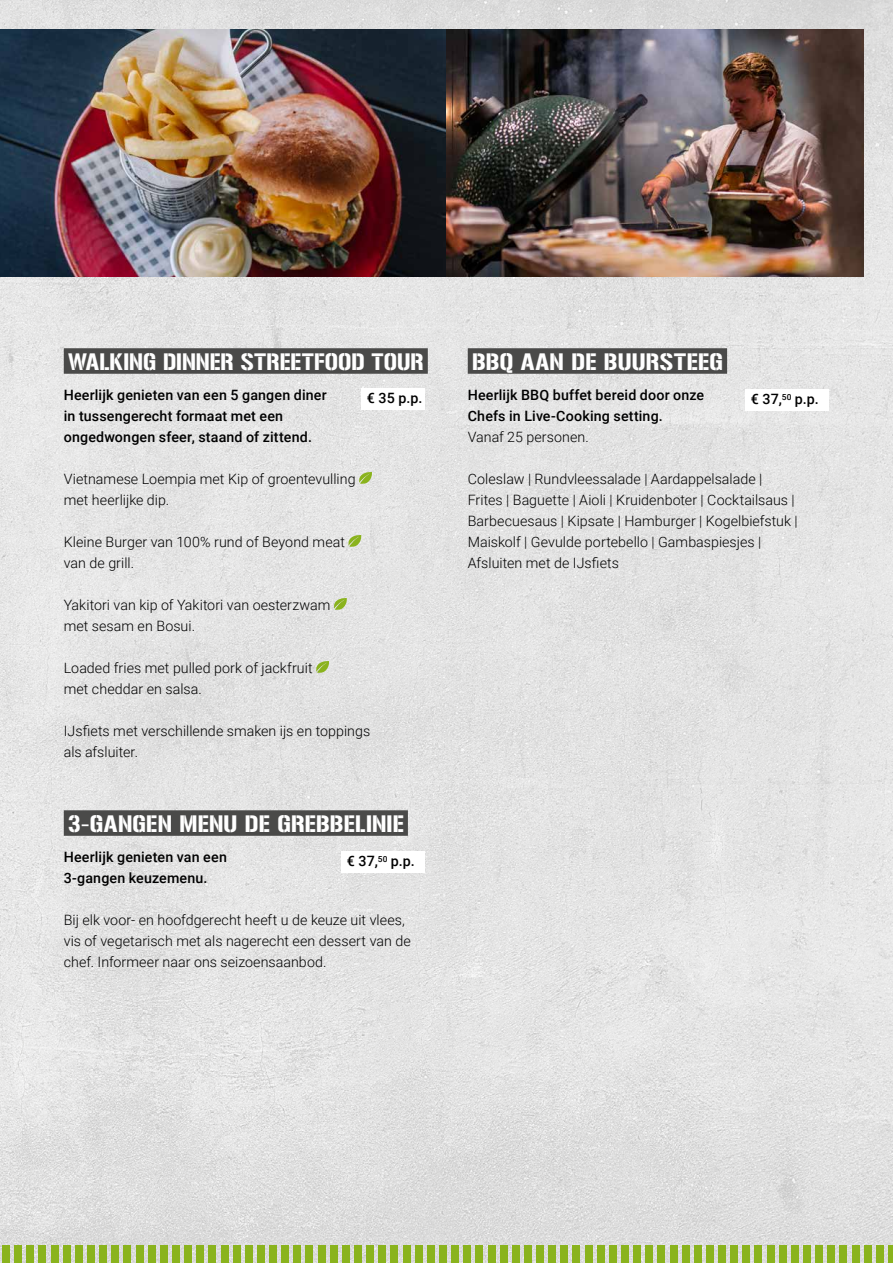
<style>
.page{position:relative;width:893px;height:1263px;background:#fff}
.page>*{position:absolute;margin:0;border:0;box-sizing:border-box;transform-origin:0 0}
.t1{font:21px "Gunplay";letter-spacing:.01em;color:#fff}
.t2{font:300 14.25px/21px "Roboto";letter-spacing:.005em;color:#000}
.t3{font:500 14.25px/21px "Roboto";letter-spacing:.01em;color:#000}
</style>
<div class="page">
<img style="left:0;top:0;width:893px;height:1263px">
<div style="left:3px;top:1246px;width:7px;height:17px;background:#8ab31d"></div>
<div style="left:15px;top:1246px;width:7px;height:17px;background:#8ab31d"></div>
<div style="left:27px;top:1246px;width:7px;height:17px;background:#8ab31d"></div>
<div style="left:39px;top:1246px;width:7px;height:17px;background:#8ab31d"></div>
<div style="left:51px;top:1246px;width:7px;height:17px;background:#8ab31d"></div>
<div style="left:63px;top:1246px;width:7px;height:17px;background:#8ab31d"></div>
<div style="left:75px;top:1246px;width:7px;height:17px;background:#8ab31d"></div>
<div style="left:87px;top:1246px;width:8px;height:17px;background:#8ab31d"></div>
<div style="left:100px;top:1246px;width:7px;height:17px;background:#8ab31d"></div>
<div style="left:112px;top:1246px;width:7px;height:17px;background:#8ab31d"></div>
<div style="left:124px;top:1246px;width:7px;height:17px;background:#8ab31d"></div>
<div style="left:136px;top:1246px;width:7px;height:17px;background:#8ab31d"></div>
<div style="left:148px;top:1246px;width:7px;height:17px;background:#8ab31d"></div>
<div style="left:160px;top:1246px;width:7px;height:17px;background:#8ab31d"></div>
<div style="left:172px;top:1246px;width:7px;height:17px;background:#8ab31d"></div>
<div style="left:185px;top:1246px;width:7px;height:17px;background:#8ab31d"></div>
<div style="left:197px;top:1246px;width:7px;height:17px;background:#8ab31d"></div>
<div style="left:209px;top:1246px;width:7px;height:17px;background:#8ab31d"></div>
<div style="left:221px;top:1246px;width:7px;height:17px;background:#8ab31d"></div>
<div style="left:233px;top:1246px;width:7px;height:17px;background:#8ab31d"></div>
<div style="left:245px;top:1246px;width:7px;height:17px;background:#8ab31d"></div>
<div style="left:257px;top:1246px;width:7px;height:17px;background:#8ab31d"></div>
<div style="left:270px;top:1246px;width:7px;height:17px;background:#8ab31d"></div>
<div style="left:282px;top:1246px;width:7px;height:17px;background:#8ab31d"></div>
<div style="left:294px;top:1246px;width:7px;height:17px;background:#8ab31d"></div>
<div style="left:306px;top:1246px;width:7px;height:17px;background:#8ab31d"></div>
<div style="left:318px;top:1246px;width:7px;height:17px;background:#8ab31d"></div>
<div style="left:330px;top:1246px;width:7px;height:17px;background:#8ab31d"></div>
<div style="left:342px;top:1246px;width:7px;height:17px;background:#8ab31d"></div>
<div style="left:354px;top:1246px;width:7px;height:17px;background:#8ab31d"></div>
<div style="left:367px;top:1246px;width:7px;height:17px;background:#8ab31d"></div>
<div style="left:379px;top:1246px;width:7px;height:17px;background:#8ab31d"></div>
<div style="left:391px;top:1246px;width:7px;height:17px;background:#8ab31d"></div>
<div style="left:403px;top:1246px;width:7px;height:17px;background:#8ab31d"></div>
<div style="left:415px;top:1246px;width:7px;height:17px;background:#8ab31d"></div>
<div style="left:427px;top:1246px;width:7px;height:17px;background:#8ab31d"></div>
<div style="left:439px;top:1246px;width:7px;height:17px;background:#8ab31d"></div>
<div style="left:452px;top:1246px;width:7px;height:17px;background:#8ab31d"></div>
<div style="left:464px;top:1246px;width:7px;height:17px;background:#8ab31d"></div>
<div style="left:476px;top:1246px;width:7px;height:17px;background:#8ab31d"></div>
<div style="left:488px;top:1246px;width:7px;height:17px;background:#8ab31d"></div>
<div style="left:500px;top:1246px;width:7px;height:17px;background:#8ab31d"></div>
<div style="left:512px;top:1246px;width:7px;height:17px;background:#8ab31d"></div>
<div style="left:524px;top:1246px;width:7px;height:17px;background:#8ab31d"></div>
<div style="left:536px;top:1246px;width:8px;height:17px;background:#8ab31d"></div>
<div style="left:549px;top:1246px;width:7px;height:17px;background:#8ab31d"></div>
<div style="left:561px;top:1246px;width:7px;height:17px;background:#8ab31d"></div>
<div style="left:573px;top:1246px;width:7px;height:17px;background:#8ab31d"></div>
<div style="left:585px;top:1246px;width:7px;height:17px;background:#8ab31d"></div>
<div style="left:597px;top:1246px;width:7px;height:17px;background:#8ab31d"></div>
<div style="left:609px;top:1246px;width:7px;height:17px;background:#8ab31d"></div>
<div style="left:621px;top:1246px;width:7px;height:17px;background:#8ab31d"></div>
<div style="left:634px;top:1246px;width:7px;height:17px;background:#8ab31d"></div>
<div style="left:646px;top:1246px;width:7px;height:17px;background:#8ab31d"></div>
<div style="left:658px;top:1246px;width:7px;height:17px;background:#8ab31d"></div>
<div style="left:670px;top:1246px;width:7px;height:17px;background:#8ab31d"></div>
<div style="left:682px;top:1246px;width:7px;height:17px;background:#8ab31d"></div>
<div style="left:694px;top:1246px;width:7px;height:17px;background:#8ab31d"></div>
<div style="left:706px;top:1246px;width:7px;height:17px;background:#8ab31d"></div>
<div style="left:719px;top:1246px;width:7px;height:17px;background:#8ab31d"></div>
<div style="left:731px;top:1246px;width:7px;height:17px;background:#8ab31d"></div>
<div style="left:743px;top:1246px;width:7px;height:17px;background:#8ab31d"></div>
<div style="left:755px;top:1246px;width:7px;height:17px;background:#8ab31d"></div>
<div style="left:767px;top:1246px;width:7px;height:17px;background:#8ab31d"></div>
<div style="left:779px;top:1246px;width:7px;height:17px;background:#8ab31d"></div>
<div style="left:791px;top:1246px;width:7px;height:17px;background:#8ab31d"></div>
<div style="left:803px;top:1246px;width:7px;height:17px;background:#8ab31d"></div>
<div style="left:816px;top:1246px;width:7px;height:17px;background:#8ab31d"></div>
<div style="left:828px;top:1246px;width:7px;height:17px;background:#8ab31d"></div>
<div style="left:840px;top:1246px;width:7px;height:17px;background:#8ab31d"></div>
<div style="left:852px;top:1246px;width:7px;height:17px;background:#8ab31d"></div>
<div style="left:864px;top:1246px;width:7px;height:17px;background:#8ab31d"></div>
<div style="left:876px;top:1246px;width:7px;height:17px;background:#8ab31d"></div>
<div style="left:888px;top:1246px;width:5px;height:17px;background:#8ab31d"></div>
<img style="left:1px;top:30px;width:862px;height:246px">
<img style="left:0;top:30px;width:1px;height:246px">
<div style="left:64px;top:348px;width:364px;height:26px;background:#4a4a49"></div>
<div style="left:64px;top:810px;width:344px;height:26px;background:#4a4a49"></div>
<svg style="left:358px;top:471px;width:14px;height:15px"></svg>
<svg style="left:347px;top:534px;width:15px;height:15px"></svg>
<svg style="left:333px;top:597px;width:14px;height:15px"></svg>
<svg style="left:315px;top:660px;width:14px;height:15px"></svg>
<div style="left:468px;top:348px;width:259px;height:26px;background:#4a4a49"></div>
<div style="left:361px;top:388px;width:64px;height:21px;background:#fff"></div>
<div style="left:745px;top:389px;width:84px;height:21px;background:#fff"></div>
<div style="left:341px;top:851px;width:84px;height:21px;background:#fff"></div>
<h1 class="t1" style="left:68px;top:349px;width:357px">WALKING DINNER STREETFOOD TOUR</h1>
<p class="t3" style="left:64px;top:384px;width:265px">Heerlijk genieten van een 5 gangen diner in tussengerecht formaat met een ongedwongen sfeer, staand of zittend.</p>
<p class="t2" style="left:64px;top:468px;width:293px">Vietnamese Loempia met Kip of groentevulling met heerlijke dip.</p>
<p class="t2" style="left:64px;top:531px;width:283px">Kleine Burger van 100% rund of Beyond meat van de grill.</p>
<p class="t2" style="left:64px;top:594px;width:268px">Yakitori van kip of Yakitori van oesterzwam met sesam en Bosui.</p>
<p class="t2" style="left:64px;top:657px;width:250px">Loaded fries met pulled pork of jackfruit met cheddar en salsa.</p>
<p class="t2" style="left:64px;top:720px;width:308px">IJsfiets met verschillende smaken ijs en toppings als afsluiter.</p>
<h1 class="t1" style="left:472px;top:349px;width:253px">BBQ AAN DE BUURSTEEG</h1>
<p class="t3" style="left:468px;top:384px;width:238px">Heerlijk BBQ buffet bereid door onze<br>Chefs in Live-Cooking setting.</p>
<p class="t2" style="left:468px;top:426px;width:123px">Vanaf 25 personen.</p>
<p class="t2" style="left:468px;top:468px;width:332px">Coleslaw | Rundvleessalade | Aardappelsalade | Frites | Baguette | Aioli | Kruidenboter | Cocktailsaus | Barbecuesaus | Kipsate | Hamburger | Kogelbiefstuk | Maiskolf | Gevulde portebello | Gambaspiesjes | Afsluiten met de IJsfiets</p>
<p class="t3" style="left:367px;top:387px;width:57px">€ 35 p.p.</p>
<p class="t3" style="left:751px;top:388px;width:69px">€ 37,<sup>50</sup> p.p.</p>
<h1 class="t1" style="left:68px;top:811px;width:337px">3-GANGEN MENU DE GREBBELINIE</h1>
<p class="t3" style="left:64px;top:846px;width:165px">Heerlijk genieten van een<br>3-gangen keuzemenu.</p>
<p class="t2" style="left:64px;top:909px;width:349px">Bij elk voor- en hoofdgerecht heeft u de keuze uit vlees, vis of vegetarisch met als nagerecht een dessert van de chef. Informeer naar ons seizoensaanbod.</p>
<p class="t3" style="left:347px;top:850px;width:69px">€ 37,<sup>50</sup> p.p.</p>
</div>
